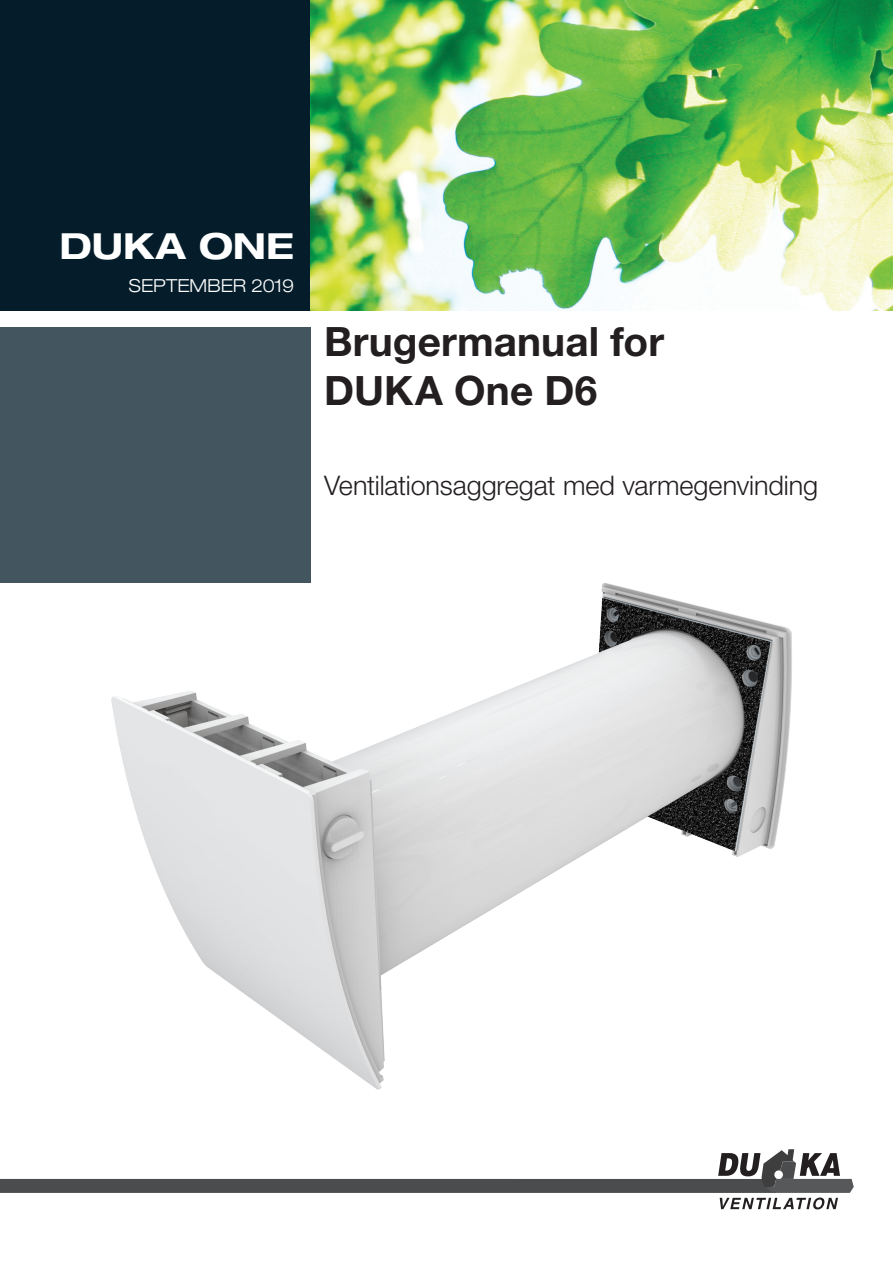
<style>
.page{position:relative;width:893px;height:1263px;background:#fff}
.page>*{position:absolute;margin:0;border:0;box-sizing:border-box;transform-origin:0 0}
.t1{font:700 40.5px "Helvetica Neue LT Pro";letter-spacing:.005em;color:#231f20}
.t2{font:700 expanded 36px "Helvetica Neue LT Pro";letter-spacing:-.005em;color:#fff}
.t3{font:300 27px "Helvetica Neue LT Pro";letter-spacing:-.005em;color:#231f20}
.t4{font:300 expanded 18px "Helvetica Neue LT Pro";letter-spacing:-.005em;color:#fff}
</style>
<div class="page">
<div style="left:0;top:0;width:310px;height:310px;background:#051d2a"></div>
<img style="left:311px;top:0;width:582px;height:310px">
<div style="left:0;top:327px;width:310px;height:256px;background:#43555f"></div>
<svg style="left:0;top:1150px;width:854px;height:59px"></svg>
<img style="left:111px;top:545px;width:684px;height:605px">
<p class="t2" style="left:60px;top:224px;width:236px">DUKA ONE</p>
<p class="t4" style="left:129px;top:274px;width:167px">SEPTEMBER 2019</p>
<p class="t1" style="left:324px;top:316px;width:341px">Brugermanual for</p>
<p class="t1" style="left:324px;top:365px;width:275px">DUKA One D6</p>
<p class="t3" style="left:324px;top:469px;width:495px">Ventilationsaggregat med varmegenvinding</p>
</div>
